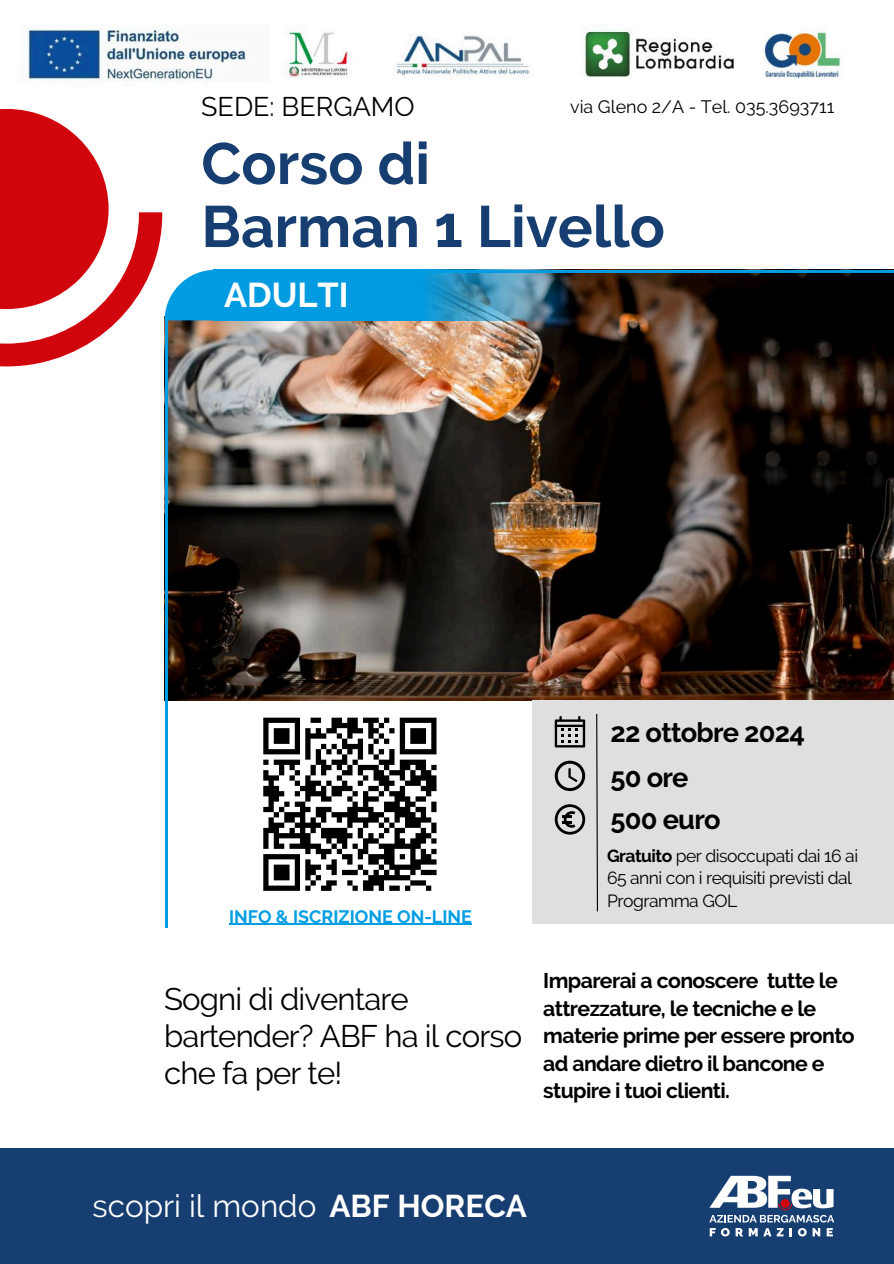
<style>
.page{position:relative;width:894px;height:1264px;background:#fff}
.page>*{position:absolute;margin:0;border:0;box-sizing:border-box;transform-origin:0 0}
.t1{font:700 58.35px/63px "Raleway";color:#173e71}
.t2{font:700 34.35px "Raleway";color:#fff}
.t3{font:31.35px "Raleway";color:#fff}
.t4{font:31.05px/37px "Raleway";letter-spacing:-.03em;color:#000}
.t5{font:700 27.3px "Raleway";letter-spacing:-.03em;color:#000}
.t6{font:26.85px "Raleway";color:#000}
.t7{font:700 21.15px/27.5px "Raleway";letter-spacing:-.03em;color:#000}
.t8{font:18px "Raleway";color:#000}
.t9{font:700 17.85px "Raleway";color:#009ee3}
.t10{font:17.55px/22.5px "Raleway";letter-spacing:-.03em;color:#000}
.s1{font-weight:700}
</style>
<div class="page">
<img style="left:167px;top:272px;width:725px;height:429px">
<img style="left:215px;top:270px;width:368px;height:50px">
<hr style="left:165px;top:320px;width:2px;height:607px;background:#009de2">
<hr style="left:246px;top:270px;width:647px;height:2px;background:#009de2">
<div style="left:0;top:1148px;width:893px;height:115px;background:#173e71"></div>
<svg style="left:709px;top:1175px;width:125px;height:61px"></svg>
<hr style="left:229px;top:923px;width:243px;height:1px;background:#009ee3">
<svg style="left:0;top:109px;width:215px;height:257px"></svg>
<img style="left:27px;top:26px;width:816px;height:55px">
<div style="left:532px;top:700px;width:361px;height:224px;background:#dfdfdf"></div>
<svg style="left:596px;top:713px;width:2px;height:199px"></svg>
<svg style="left:554px;top:716px;width:31px;height:31px"></svg>
<svg style="left:554px;top:760px;width:31px;height:31px"></svg>
<svg style="left:554px;top:804px;width:31px;height:30px"></svg>
<svg style="left:263px;top:717px;width:174px;height:174px"></svg>
<p class="t6" style="left:201px;top:90px;width:215px">SEDE: BERGAMO</p>
<p class="t8" style="left:570px;top:96px;width:266px">via Gleno 2/A - Tel. 035.3693711</p>
<h2 class="t1" style="left:201px;top:132px;width:465px">Corso di<br>Barman 1 Livello</h2>
<p class="t2" style="left:224px;top:274px;width:126px">ADULTI</p>
<p class="t9" style="left:229px;top:905px;width:244px">INFO &amp; ISCRIZIONE ON-LINE</p>
<p class="t4" style="left:164px;top:980px;width:359px">Sogni di diventare bartender? ABF ha il corso che fa per te!</p>
<h5 class="t5" style="left:610px;top:716px;width:196px">22 ottobre 2024</h5>
<h5 class="t5" style="left:610px;top:760px;width:79px">50 ore</h5>
<h5 class="t5" style="left:610px;top:803px;width:111px">500 euro</h5>
<p class="t10" style="left:607px;top:844px;width:252px"><span class="s1">Gratuito</span> per disoccupati dai 16 ai<br>65 anni con i requisiti previsti dal<br>Programma GOL</p>
<h1 class="t7" style="left:543px;top:967px;width:313px">Imparerai a conoscere tutte le attrezzature, le tecniche e le materie prime per essere pronto ad andare dietro il bancone e stupire i tuoi clienti.</h1>
<h4 class="t3" style="left:93px;top:1187px;width:435px">scopri il mondo <span class="s1">ABF HORECA</span></h4>
</div>
